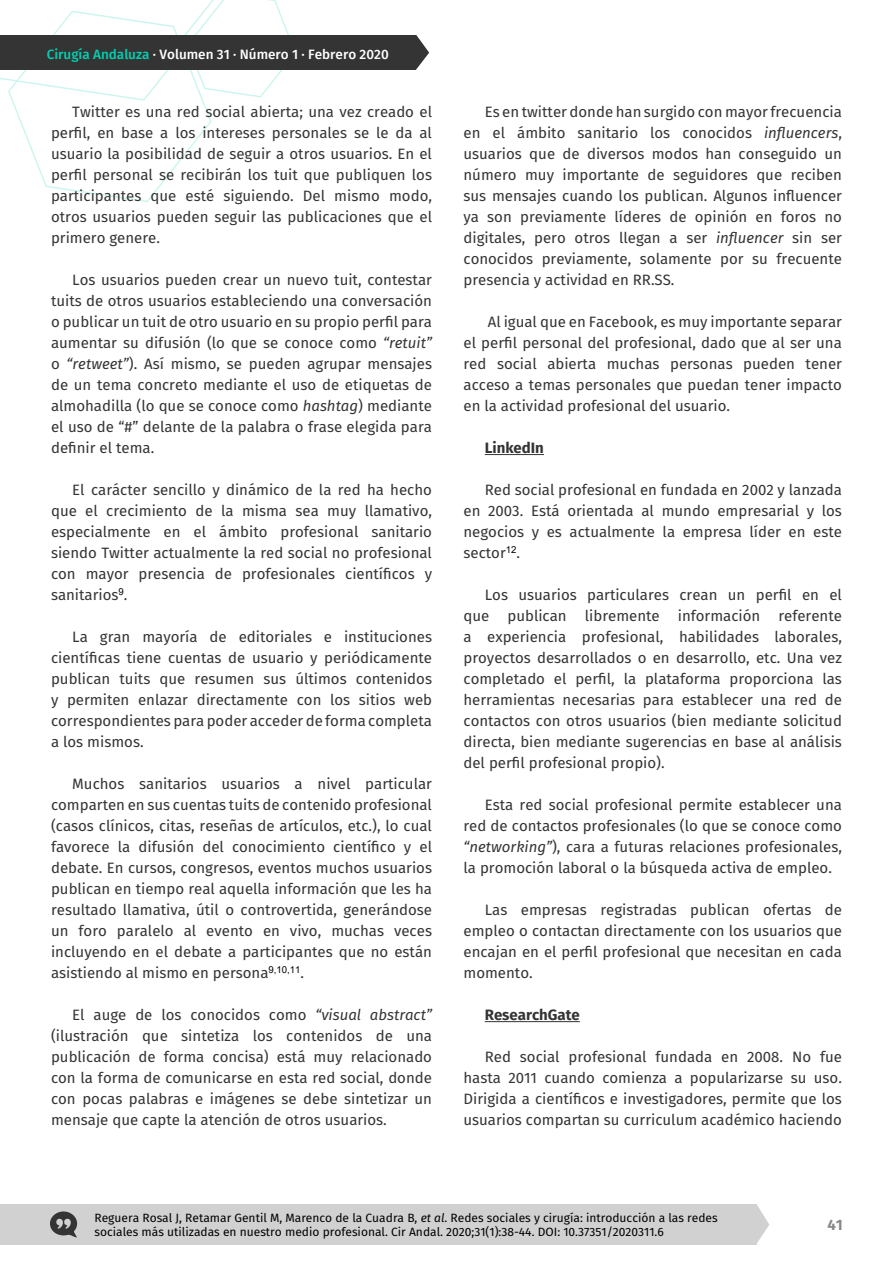
<style>
.page{position:relative;width:893px;height:1263px;background:#fff}
.page>*{position:absolute;margin:0;border:0;box-sizing:border-box;transform-origin:0 0}
.t1{font:15px/21px "Fira Sans";color:#343434;text-align:justify}
.t2{font:700 15px "Fira Sans";color:#343434}
.t3{font:700 15px "Fira Sans";color:#878787}
.t4{font:500 13.5px "Fira Sans";color:#fff}
.t5{font:12px/14.4px "Fira Sans";color:#000}
.s1{color:#00d1b2}
.s2{font-style:italic}
</style>
<div class="page">
<div style="left:0;top:1204px;width:756px;height:40px;background:#d1d1d1"></div>
<svg style="left:756px;top:1204px;width:13px;height:40px"></svg>
<svg style="left:0;top:0;width:289px;height:202px"></svg>
<div style="left:0;top:35px;width:416px;height:35px;background:#343434"></div>
<svg style="left:416px;top:35px;width:13px;height:35px"></svg>
<svg style="left:50px;top:1211px;width:27px;height:26px"></svg>
<hr style="left:485px;top:454px;width:59px;height:1px;background:#343434">
<hr style="left:485px;top:1021px;width:95px;height:1px;background:#343434">
<p class="t4" style="left:47px;top:43px;width:343px"><span class="s1">Cirugía Andaluza</span> · Volumen 31 · Número 1 · Febrero 2020</p>
<p class="t1" style="left:51px;top:101px;width:382px;text-indent:21px">Twitter es una red social abierta; una vez creado el perfil, en base a los intereses personales se le da al usuario la posibilidad de seguir a otros usuarios. En el perfil personal se recibirán los tuit que publiquen los participantes que esté siguiendo. Del mismo modo, otros usuarios pueden seguir las publicaciones que el primero genere.</p>
<p class="t1" style="left:51px;top:269px;width:383px;text-indent:21px">Los usuarios pueden crear un nuevo tuit, contestar tuits de otros usuarios estableciendo una conversación o publicar un tuit de otro usuario en su propio perfil para aumentar su difusión (lo que se conoce como <span class="s2">“retuit” </span>o <span class="s2">“retweet”</span>). Así mismo, se pueden agrupar mensajes de un tema concreto mediante el uso de etiquetas de almohadilla (lo que se conoce como <span class="s2">hashtag</span>) mediante el uso de “#” delante de la palabra o frase elegida para definir el tema.</p>
<p class="t1" style="left:51px;top:479px;width:383px;text-indent:21px">El carácter sencillo y dinámico de la red ha hecho que el crecimiento de la misma sea muy llamativo, especialmente en el ámbito profesional sanitario siendo Twitter actualmente la red social no profesional con mayor presencia de profesionales científicos y sanitarios<sup>9</sup>.</p>
<p class="t1" style="left:51px;top:626px;width:383px;text-indent:21px">La gran mayoría de editoriales e instituciones científicas tiene cuentas de usuario y periódicamente publican tuits que resumen sus últimos contenidos y permiten enlazar directamente con los sitios web correspondientes para poder acceder de forma completa a los mismos.</p>
<p class="t1" style="left:51px;top:773px;width:383px;text-indent:21px">Muchos sanitarios usuarios a nivel particular comparten en sus cuentas tuits de contenido profesional (casos clínicos, citas, reseñas de artículos, etc.), lo cual favorece la difusión del conocimiento científico y el debate. En cursos, congresos, eventos muchos usuarios publican en tiempo real aquella información que les ha resultado llamativa, útil o controvertida, generándose un foro paralelo al evento en vivo, muchas veces incluyendo en el debate a participantes que no están asistiendo al mismo en persona<sup>9,10,11</sup>.</p>
<p class="t1" style="left:51px;top:1004px;width:383px;text-indent:21px">El auge de los conocidos como <span class="s2">“visual abstract” </span>(ilustración que sintetiza los contenidos de una publicación de forma concisa) está muy relacionado con la forma de comunicarse en esta red social, donde con pocas palabras e imágenes se debe sintetizar un mensaje que capte la atención de otros usuarios.</p>
<p class="t1" style="left:463px;top:101px;width:380px;text-indent:21px">Es en twitter donde han surgido con mayor frecuencia en el ámbito sanitario los conocidos <span class="s2">influencers</span>, usuarios que de diversos modos han conseguido un número muy importante de seguidores que reciben sus mensajes cuando los publican. Algunos influencer ya son previamente líderes de opinión en foros no digitales, pero otros llegan a ser <span class="s2">influencer</span> sin ser conocidos previamente, solamente por su frecuente presencia y actividad en RR.SS.</p>
<p class="t1" style="left:463px;top:311px;width:380px;text-indent:24px">Al igual que en Facebook, es muy importante separar el perfil personal del profesional, dado que al ser una red social abierta muchas personas pueden tener acceso a temas personales que puedan tener impacto en la actividad profesional del usuario.</p>
<p class="t2" style="left:485px;top:435px;width:61px">LinkedIn</p>
<p class="t1" style="left:463px;top:479px;width:380px;text-indent:21px">Red social profesional en fundada en 2002 y lanzada en 2003. Está orientada al mundo empresarial y los negocios y es actualmente la empresa líder en este sector<sup>12</sup>.</p>
<p class="t1" style="left:463px;top:584px;width:380px;text-indent:21px">Los usuarios particulares crean un perfil en el que publican libremente información referente a experiencia profesional, habilidades laborales, proyectos desarrollados o en desarrollo, etc. Una vez completado el perfil, la plataforma proporciona las herramientas necesarias para establecer una red de contactos con otros usuarios (bien mediante solicitud directa, bien mediante sugerencias en base al análisis del perfil profesional propio).</p>
<p class="t1" style="left:463px;top:794px;width:380px;text-indent:21px">Esta red social profesional permite establecer una red de contactos profesionales (lo que se conoce como <span class="s2">“networking”</span>), cara a futuras relaciones profesionales, la promoción laboral o la búsqueda activa de empleo.</p>
<p class="t1" style="left:463px;top:899px;width:380px;text-indent:21px">Las empresas registradas publican ofertas de empleo o contactan directamente con los usuarios que encajan en el perfil profesional que necesitan en cada momento.</p>
<p class="t2" style="left:485px;top:1002px;width:97px">ResearchGate</p>
<p class="t1" style="left:463px;top:1046px;width:380px;text-indent:21px">Red social profesional fundada en 2008. No fue hasta 2011 cuando comienza a popularizarse su uso.<br>Dirigida a científicos e investigadores, permite que los usuarios compartan su curriculum académico haciendo</p>
<p class="t5" style="left:94px;top:1210px;width:625px">Reguera Rosal J, Retamar Gentil M, Marenco de la Cuadra B, <span class="s2">et al</span>. Redes sociales y cirugía: introducción a las redes sociales más utilizadas en nuestro medio profesional. Cir Andal. 2020;31(1):38-44. DOI: 10.37351/2020311.6</p>
<p class="t3" style="left:827px;top:1212px;width:17px">41</p>
</div>
